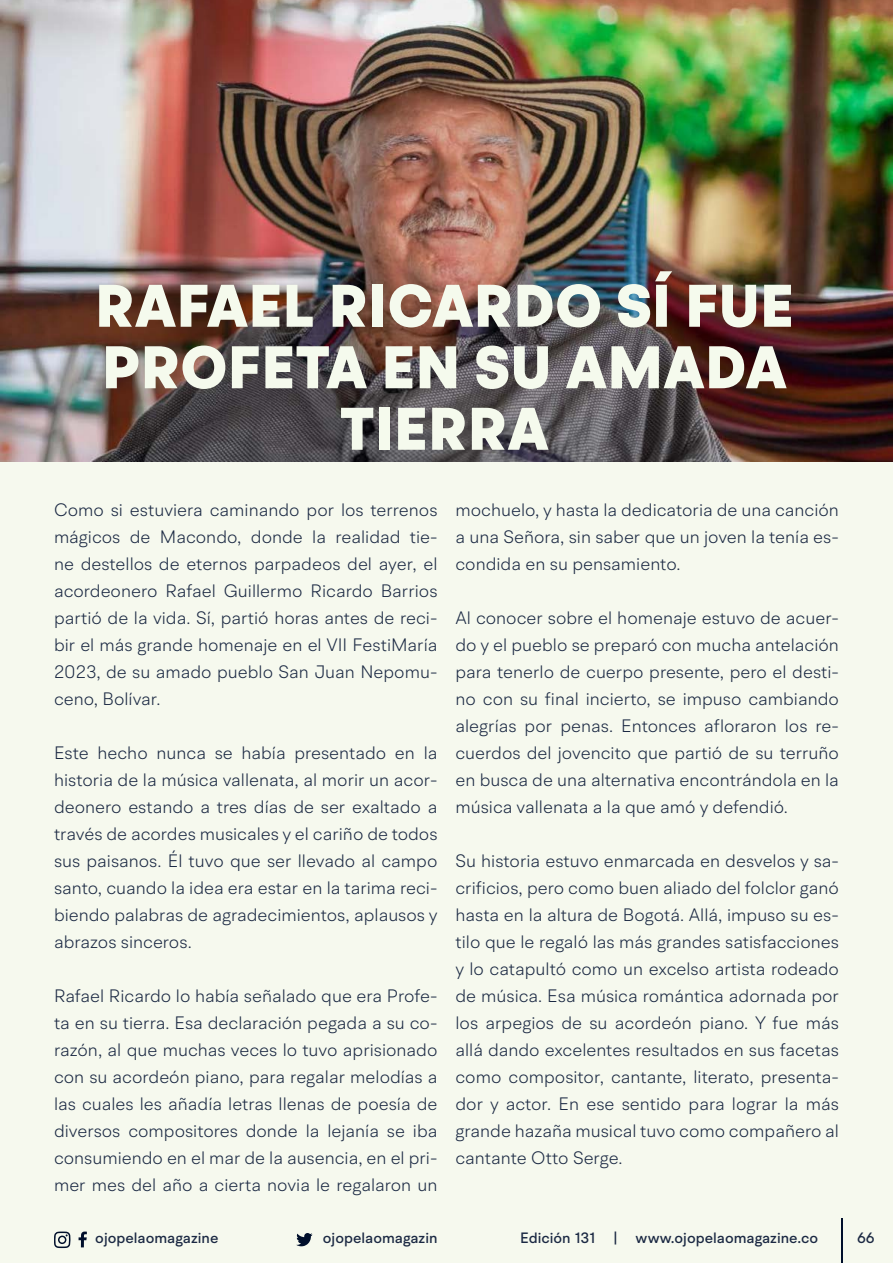
<style>
.page{position:relative;width:893px;height:1263px;background:#f6f9ee}
.page>*{position:absolute;margin:0;border:0;box-sizing:border-box;transform-origin:0 0}
.t1{font:900 60px/61.5px "BR Hendrix";letter-spacing:.01em;color:#f5faed;text-align:center}
.t2{font:300 18px/27px "BR Hendrix";color:#1b2943;text-align:justify}
.t3{font:500 15px "BR Hendrix";color:#1b2943}
</style>
<div class="page">
<svg style="left:296px;top:1233px;width:17px;height:13px"></svg>
<svg style="left:79px;top:1231px;width:8px;height:16px"></svg>
<svg style="left:54px;top:1231px;width:17px;height:17px"></svg>
<hr style="left:841px;top:1219px;width:1px;height:44px;background:#000f2b">
<img style="left:0;top:0;width:893px;height:461px">
<h1 class="t1" style="left:95px;top:277px;width:700px">RAFAEL RICARDO SÍ FUE<br>PROFETA EN SU AMADA<br>TIERRA</h1>
<p class="t2" style="left:54px;top:496px;width:385px">Como si estuviera caminando por los terrenos mágicos de Macondo, donde la realidad tie&shy;ne destellos de eternos parpadeos del ayer, el acordeonero Rafael Guillermo Ricardo Barrios partió de la vida. Sí, partió horas antes de reci&shy;bir el más grande homenaje en el VII FestiMaría 2023, de su amado pueblo San Juan Nepomu&shy;ceno, Bolívar.</p>
<p class="t2" style="left:54px;top:739px;width:385px">Este hecho nunca se había presentado en la historia de la música vallenata, al morir un acor&shy;deonero estando a tres días de ser exaltado a través de acordes musicales y el cariño de todos sus paisanos. Él tuvo que ser llevado al campo santo, cuando la idea era estar en la tarima reci&shy;biendo palabras de agradecimientos, aplausos y abrazos sinceros.</p>
<p class="t2" style="left:54px;top:982px;width:385px">Rafael Ricardo lo había señalado que era Profe&shy;ta en su tierra. Esa declaración pegada a su co&shy;razón, al que muchas veces lo tuvo aprisionado con su acordeón piano, para regalar melodías a las cuales les añadía letras llenas de poesía de diversos compositores donde la lejanía se iba consumiendo en el mar de la ausencia, en el pri&shy;mer mes del año a cierta novia le regalaron un</p>
<p class="t2" style="left:455px;top:496px;width:385px">mochuelo, y hasta la dedicatoria de una canción a una Señora, sin saber que un joven la tenía es&shy;condida en su pensamiento.</p>
<p class="t2" style="left:455px;top:604px;width:385px">Al conocer sobre el homenaje estuvo de acuer&shy;do y el pueblo se preparó con mucha antelación para tenerlo de cuerpo presente, pero el desti&shy;no con su final incierto, se impuso cambiando alegrías por penas. Entonces afloraron los re&shy;cuerdos del jovencito que partió de su terruño en busca de una alternativa encontrándola en la música vallenata a la que amó y defendió.</p>
<p class="t2" style="left:455px;top:847px;width:385px">Su historia estuvo enmarcada en desvelos y sa&shy;crificios, pero como buen aliado del folclor ganó hasta en la altura de Bogotá. Allá, impuso su es&shy;tilo que le regaló las más grandes satisfacciones y lo catapultó como un excelso artista rodeado de música. Esa música romántica adornada por los arpegios de su acordeón piano. Y fue más allá dando excelentes resultados en sus facetas como compositor, cantante, literato, presenta&shy;dor y actor. En ese sentido para lograr la más grande hazaña musical tuvo como compañero al cantante Otto Serge.</p>
<p class="t3" style="left:95px;top:1229px;width:125px">ojopelaomagazine</p>
<p class="t3" style="left:323px;top:1229px;width:116px">ojopelaomagazin</p>
<p class="t3" style="left:520px;top:1229px;width:299px">Edición 131 | www.ojopelaomagazine.co</p>
<p class="t3" style="left:857px;top:1229px;width:19px">66</p>
</div>
